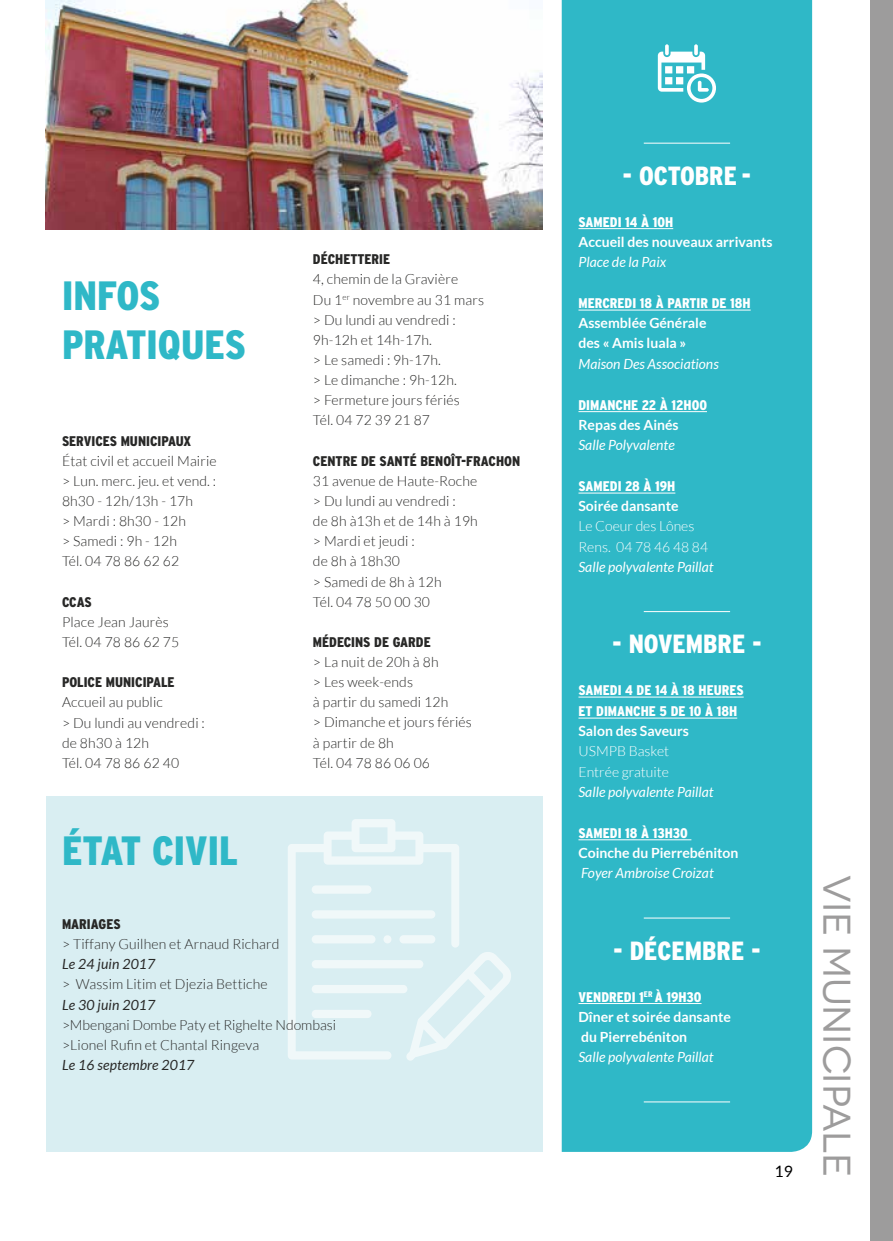
<style>
.page{position:relative;width:893px;height:1241px;background:#fff}
.page>*{position:absolute;margin:0;border:0;box-sizing:border-box;transform-origin:0 0}
.t1{font:900 condensed 40.77px/49px "Interstate";color:#2fb8c7}
.t2{font:38.5px "Novecentowide";letter-spacing:-.01em;color:#9d9c9c}
.t3{font:900 condensed 26.25px "Interstate";color:#fff}
.t4{font:15.75px "Lato";color:#000}
.t5{font:300 14px/20.1px "Lato";letter-spacing:.01em;color:#282827}
.t6{font:700 14px/20.1px "Lato";color:#fff}
.t7{font:italic 14px "Lato";color:#fff}
.t8{font:900 condensed 14px/21px "Interstate";color:#fff}
.t9{font:900 condensed 14px "Interstate";color:#282827}
.t10{font:300 14px/20.1px "Lato";color:#fff}
.t11{font:italic 14px "Lato";letter-spacing:.01em;color:#282827}
.t12{font:900 condensed 8.22px "Interstate";color:#fff}
</style>
<div class="page">
<div style="left:46px;top:796px;width:497px;height:355px;background:#d9eef2"></div>
<div style="left:562px;top:0;width:250px;height:1151px;background:#2fb8c7"></div>
<div style="left:870px;top:0;width:23px;height:1240px;background:#9d9c9c"></div>
<hr style="left:578px;top:228px;width:95px;height:1px;background:#fff">
<hr style="left:578px;top:310px;width:173px;height:1px;background:#fff">
<hr style="left:578px;top:411px;width:129px;height:1px;background:#fff">
<hr style="left:578px;top:492px;width:97px;height:1px;background:#fff">
<hr style="left:578px;top:696px;width:166px;height:1px;background:#fff">
<hr style="left:578px;top:717px;width:159px;height:1px;background:#fff">
<hr style="left:578px;top:839px;width:113px;height:1px;background:#fff">
<hr style="left:578px;top:1003px;width:123px;height:1px;background:#fff">
<hr style="left:644px;top:143px;width:86px;height:1px;background:#fff">
<hr style="left:644px;top:611px;width:86px;height:1px;background:#fff">
<hr style="left:644px;top:917px;width:86px;height:1px;background:#fff">
<hr style="left:644px;top:1101px;width:86px;height:1px;background:#fff">
<img style="left:46px;top:0;width:497px;height:230px">
<svg style="left:288px;top:819px;width:223px;height:241px"></svg>
<svg style="left:658px;top:44px;width:58px;height:59px"></svg>
<h1 class="t1" style="left:62px;top:271px;width:186px">INFOS<br>PRATIQUES</h1>
<p class="t9" style="left:62px;top:433px;width:131px">SERVICES MUNICIPAUX</p>
<p class="t5" style="left:62px;top:450px;width:156px">État civil et accueil Mairie &gt; Lun. merc. jeu. et vend. :<br>8h30 - 12h/13h - 17h<br>&gt; Mardi : 8h30 - 12h<br>&gt; Samedi : 9h - 12h<br>Tél. 04 78 86 62 62</p>
<p class="t9" style="left:62px;top:594px;width:31px">CCAS</p>
<p class="t5" style="left:62px;top:611px;width:119px">Place Jean Jaurès<br>Tél. 04 78 86 62 75</p>
<p class="t9" style="left:62px;top:674px;width:114px">POLICE MUNICIPALE</p>
<p class="t5" style="left:62px;top:692px;width:144px">Accueil au public<br>&gt; Du lundi au vendredi : de 8h30 à 12h<br>Tél. 04 78 86 62 40</p>
<h1 class="t1" style="left:62px;top:825px;width:178px">ÉTAT CIVIL</h1>
<p class="t9" style="left:313px;top:251px;width:79px">DÉCHETTERIE</p>
<p class="t5" style="left:313px;top:269px;width:173px">4, chemin de la Gravière<br>Du 1<sup>er</sup> novembre au 31 mars &gt; Du lundi au vendredi :<br>9h-12h et 14h-17h.<br>&gt; Le samedi : 9h-17h.<br>&gt; Le dimanche : 9h-12h.<br>&gt; Fermeture jours fériés<br>Tél. 04 72 39 21 87</p>
<p class="t9" style="left:313px;top:453px;width:209px">CENTRE DE SANTÉ BENOÎT-FRACHON</p>
<p class="t5" style="left:313px;top:471px;width:166px">31 avenue de Haute-Roche &gt; Du lundi au vendredi :<br>de 8h à13h et de 14h à 19h &gt; Mardi et jeudi :<br>de 8h à 18h30<br>&gt; Samedi de 8h à 12h<br>Tél. 04 78 50 00 30</p>
<p class="t9" style="left:313px;top:634px;width:119px">MÉDECINS DE GARDE</p>
<p class="t5" style="left:313px;top:652px;width:160px">&gt; La nuit de 20h à 8h<br>&gt; Les week-ends<br>à partir du samedi 12h<br>&gt; Dimanche et jours fériés à partir de 8h<br>Tél. 04 78 86 06 06</p>
<p class="t9" style="left:62px;top:916px;width:60px">MARIAGES</p>
<p class="t5" style="left:62px;top:933px;width:219px">&gt; Tiffany Guilhen et Arnaud Richard</p>
<p class="t11" style="left:62px;top:956px;width:95px">Le 24 juin 2017</p>
<p class="t5" style="left:62px;top:974px;width:207px">&gt; Wassim Litim et Djezia Bettiche</p>
<p class="t11" style="left:62px;top:996px;width:95px">Le 30 juin 2017</p>
<p class="t5" style="left:62px;top:1014px;width:276px">&gt;Mbengani Dombe Paty et Righelte Ndombasi &gt;Lionel Rufin et Chantal Ringeva</p>
<p class="t11" style="left:62px;top:1056px;width:134px">Le 16 septembre 2017</p>
<h3 class="t3" style="left:623px;top:161px;width:130px">- OCTOBRE -</h3>
<p class="t8" style="left:578px;top:211px;width:96px">SAMEDI 14 À 10H</p>
<p class="t6" style="left:578px;top:231px;width:196px">Accueil des nouveaux arrivants</p>
<p class="t7" style="left:578px;top:254px;width:89px">Place de la Paix</p>
<p class="t8" style="left:578px;top:293px;width:174px">MERCREDI 18 À PARTIR DE 18H</p>
<p class="t6" style="left:578px;top:313px;width:130px">Assemblée Générale des « Amis luala »</p>
<p class="t7" style="left:578px;top:355px;width:142px">Maison Des Associations</p>
<p class="t8" style="left:578px;top:394px;width:130px">DIMANCHE 22 À 12H00</p>
<p class="t6" style="left:578px;top:414px;width:102px">Repas des Ainés</p>
<p class="t7" style="left:578px;top:437px;width:98px">Salle Polyvalente</p>
<p class="t8" style="left:578px;top:475px;width:98px">SAMEDI 28 À 19H</p>
<p class="t6" style="left:578px;top:496px;width:102px">Soirée dansante</p>
<p class="t10" style="left:578px;top:516px;width:131px">Le Coeur des Lônes<br>Rens. 04 78 46 48 84</p>
<p class="t7" style="left:578px;top:558px;width:137px">Salle polyvalente Paillat</p>
<h3 class="t3" style="left:612px;top:629px;width:151px">- NOVEMBRE -</h3>
<p class="t8" style="left:578px;top:679px;width:167px">SAMEDI 4 DE 14 À 18 HEURES<br>ET DIMANCHE 5 DE 10 À 18H</p>
<p class="t6" style="left:578px;top:721px;width:112px">Salon des Saveurs</p>
<p class="t10" style="left:578px;top:741px;width:92px">USMPB Basket<br>Entrée gratuite</p>
<p class="t7" style="left:578px;top:783px;width:137px">Salle polyvalente Paillat</p>
<p class="t8" style="left:578px;top:822px;width:111px">SAMEDI 18 À 13H30</p>
<p class="t6" style="left:578px;top:842px;width:161px">Coinche du Pierrebéniton</p>
<p class="t7" style="left:581px;top:865px;width:134px">Foyer Ambroise Croizat</p>
<h3 class="t3" style="left:613px;top:935px;width:149px">- DÉCEMBRE -</h3>
<p class="t8" style="left:578px;top:986px;width:125px">VENDREDI 1 À 19H30</p>
<p class="t6" style="left:578px;top:1006px;width:154px">Dîner et soirée dansante du Pierrebéniton</p>
<p class="t7" style="left:578px;top:1048px;width:137px">Salle polyvalente Paillat</p>
<p class="t12" style="left:644px;top:989px;width:10px">ER</p>
<p class="t4" style="left:775px;top:1159px;width:20px">19</p>
<h2 class="t2" style="left:860px;top:874px;width:303px;rotate:90deg">VIE MUNICIPALE</h2>
</div>
